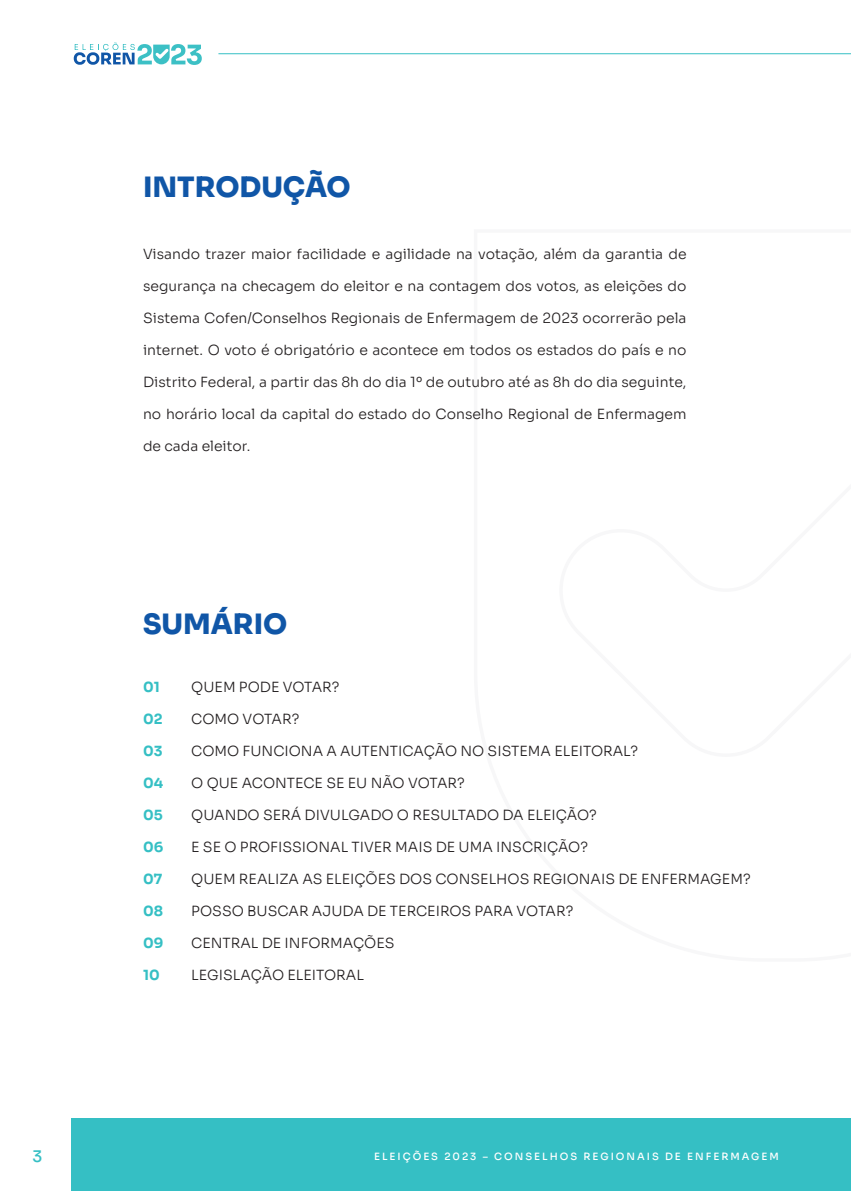
<style>
.page{position:relative;width:851px;height:1191px;background:#fff}
.page>*{position:absolute;margin:0;border:0;box-sizing:border-box;transform-origin:0 0}
.t1{font:800 28px "Sora";color:#1056a7}
.t2{font:500 16px "Sora";color:#35bfc4}
.t3{font:300 14px "Sora";color:#231f20}
.t4{font:700 14px "Sora";color:#35bfc4}
.t5{font:500 10px "Sora";letter-spacing:.2em;color:#fff}
</style>
<div class="page">
<hr style="left:218px;top:53px;width:632px;height:1px;background:#35bfc4">
<div style="left:71px;top:1119px;width:779px;height:72px;background:#35bfc4"></div>
<svg style="left:74px;top:43px;width:128px;height:22px"></svg>
<h1 class="t1" style="left:143px;top:164px;width:209px">INTRODUÇÃO</h1>
<p class="t3" style="left:143px;top:242px;width:545px">Visando trazer maior facilidade e agilidade na votação, além da garantia de</p>
<p class="t3" style="left:143px;top:274px;width:545px">segurança na checagem do eleitor e na contagem dos votos, as eleições do</p>
<p class="t3" style="left:143px;top:306px;width:545px">Sistema Cofen/Conselhos Regionais de Enfermagem de 2023 ocorrerão pela</p>
<p class="t3" style="left:143px;top:338px;width:545px">internet. O voto é obrigatório e acontece em todos os estados do país e no</p>
<p class="t3" style="left:143px;top:370px;width:545px">Distrito Federal, a partir das 8h do dia 1º de outubro até as 8h do dia seguinte,</p>
<p class="t3" style="left:143px;top:402px;width:545px">no horário local da capital do estado do Conselho Regional de Enfermagem</p>
<p class="t3" style="left:143px;top:434px;width:109px">de cada eleitor.</p>
<h1 class="t1" style="left:143px;top:601px;width:146px">SUMÁRIO</h1>
<p class="t4" style="left:143px;top:675px;width:18px">01</p>
<p class="t4" style="left:143px;top:707px;width:21px">02</p>
<p class="t4" style="left:143px;top:739px;width:21px">03</p>
<p class="t4" style="left:143px;top:771px;width:22px">04</p>
<p class="t4" style="left:143px;top:803px;width:21px">05</p>
<p class="t4" style="left:143px;top:835px;width:22px">06</p>
<p class="t4" style="left:143px;top:867px;width:21px">07</p>
<p class="t4" style="left:143px;top:899px;width:22px">08</p>
<p class="t4" style="left:143px;top:931px;width:22px">09</p>
<p class="t4" style="left:143px;top:963px;width:18px">10</p>
<p class="t3" style="left:191px;top:675px;width:150px">QUEM PODE VOTAR?</p>
<p class="t3" style="left:191px;top:707px;width:110px">COMO VOTAR?</p>
<p class="t3" style="left:191px;top:739px;width:448px">COMO FUNCIONA A AUTENTICAÇÃO NO SISTEMA ELEITORAL?</p>
<p class="t3" style="left:191px;top:771px;width:275px">O QUE ACONTECE SE EU NÃO VOTAR?</p>
<p class="t3" style="left:191px;top:803px;width:407px">QUANDO SERÁ DIVULGADO O RESULTADO DA ELEIÇÃO?</p>
<p class="t3" style="left:191px;top:835px;width:398px">E SE O PROFISSIONAL TIVER MAIS DE UMA INSCRIÇÃO?</p>
<p class="t3" style="left:191px;top:867px;width:561px">QUEM REALIZA AS ELEIÇÕES DOS CONSELHOS REGIONAIS DE ENFERMAGEM?</p>
<p class="t3" style="left:191px;top:899px;width:383px">POSSO BUSCAR AJUDA DE TERCEIROS PARA VOTAR?</p>
<p class="t3" style="left:191px;top:931px;width:205px">CENTRAL DE INFORMAÇÕES</p>
<p class="t3" style="left:191px;top:963px;width:174px">LEGISLAÇÃO ELEITORAL</p>
<p class="t2" style="left:32px;top:1143px;width:11px">3</p>
<p class="t5" style="left:374px;top:1148px;width:406px">ELEIÇÕES 2023 – CONSELHOS REGIONAIS DE ENFERMAGEM</p>
</div>
